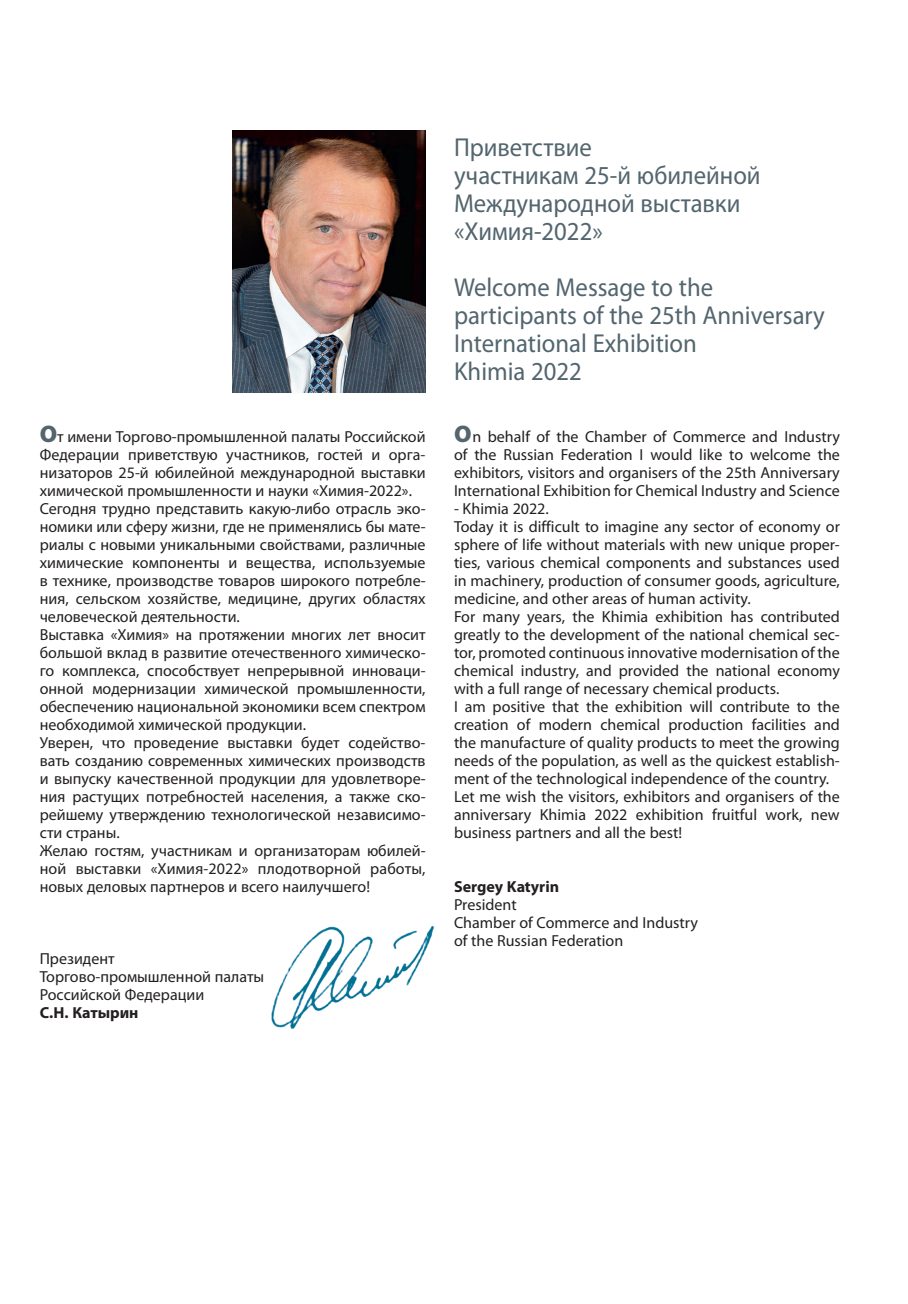
<style>
.page{position:relative;width:908px;height:1304px;background:#fff}
.page>*{position:absolute;margin:0;border:0;box-sizing:border-box;transform-origin:0 0}
.t1{font:26px/28px "Myriad Pro";color:#53656e;scale:.95 1}
.t2{font:16px/18px "Myriad Pro";color:#231f20}
.t3{font:700 16px "Myriad Pro";color:#231f20}
.s1{font-weight:900;font-size:24px;color:#53656e}
</style>
<div class="page">
<img style="left:271px;top:925px;width:163px;height:104px">
<img style="left:232px;top:130px;width:193px;height:262px">
<p class="t2" style="left:40px;top:427px;width:387px"><span class="s1">О</span>т имени Торгово-промышленной палаты Российской Федерации приветствую участников, гостей и орга&shy;низаторов 25-й юбилейной международной выставки химической промышленности и науки «Химия-2022».<br>Сегодня трудно представить какую-либо отрасль эко&shy;номики или сферу жизни, где не применялись бы мате&shy;риалы с новыми уникальными свойствами, различные химические компоненты и вещества, используемые в технике, производстве товаров широкого потребле&shy;ния, сельском хозяйстве, медицине, других областях человеческой деятельности.<br>Выставка «Химия» на протяжении многих лет вносит большой вклад в развитие отечественного химическо&shy;го комплекса, способствует непрерывной инноваци&shy;онной модернизации химической промышленности, обеспечению национальной экономики всем спектром необходимой химической продукции.<br>Уверен, что проведение выставки будет содейство&shy;вать созданию современных химических производств и выпуску качественной продукции для удовлетворе&shy;ния растущих потребностей населения, а также ско&shy;рейшему утверждению технологической независимо&shy;сти страны.<br>Желаю гостям, участникам и организаторам юбилей&shy;ной выставки «Химия-2022» плодотворной работы, новых деловых партнеров и всего наилучшего!</p>
<p class="t2" style="left:40px;top:949px;width:226px">Президент<br>Торгово-промышленной палаты<br>Российской Федерации</p>
<p class="t3" style="left:40px;top:1002px;width:100px">С.Н. Катырин</p>
<h1 class="t1" style="left:454px;top:132px;width:324px">Приветствие<br>участникам 25-й юбилейной<br>Международной выставки «Химия-2022»</h1>
<h1 class="t1" style="left:454px;top:272px;width:392px">Welcome Message to the participants of the 25th Anniversary<br>International Exhibition<br>Khimia 2022</h1>
<p class="t2" style="left:454px;top:427px;width:387px;text-align:justify"><span class="s1">O</span>n behalf of the Chamber of Commerce and Industry of the Russian Federation I would like to welcome the exhibitors, visitors and organisers of the 25th Anniversary International Exhibition for Chemical Industry and Science</p>
<p class="t2" style="left:454px;top:499px;width:387px">- Khimia 2022.<br>Today it is difficult to imagine any sector of economy or sphere of life without materials with new unique proper&shy;ties, various chemical components and substances used in machinery, production of consumer goods, agriculture, medicine, and other areas of human activity.<br>For many years, the Khimia exhibition has contributed greatly to the development of the national chemical sec&shy;tor, promoted continuous innovative modernisation of the chemical industry, and provided the national economy with a full range of necessary chemical products.<br>I am positive that the exhibition will contribute to the creation of modern chemical production facilities and the manufacture of quality products to meet the growing needs of the population, as well as the quickest establish&shy;ment of the technological independence of the country.<br>Let me wish the visitors, exhibitors and organisers of the anniversary Khimia 2022 exhibition fruitful work, new business partners and all the best!</p>
<p class="t3" style="left:454px;top:876px;width:107px">Sergey Katyrin</p>
<p class="t2" style="left:454px;top:895px;width:245px">President<br>Chamber of Commerce and Industry of the Russian Federation</p>
</div>
